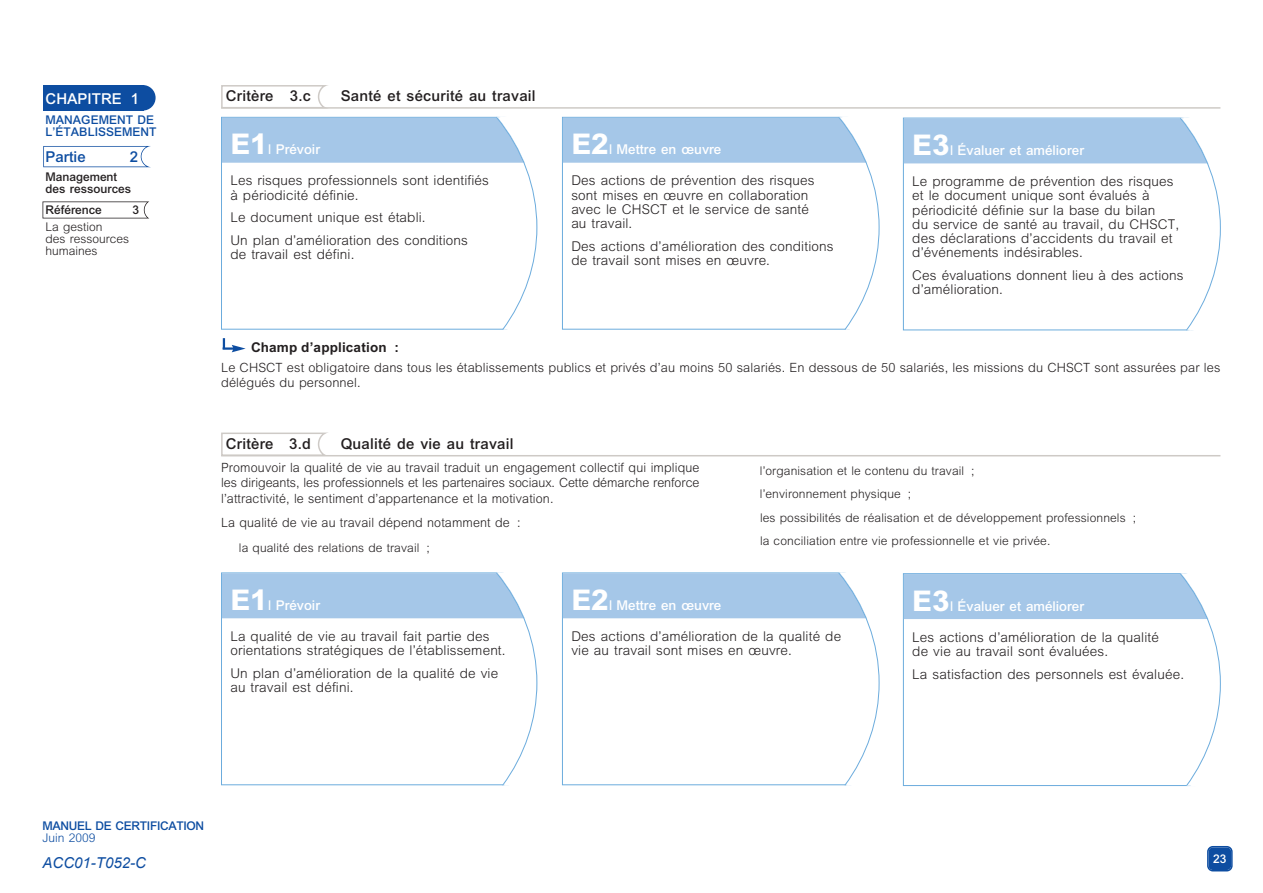
<style>
.page{position:relative;width:1263px;height:893px;background:#fff}
.page>*{position:absolute;margin:0;border:0;box-sizing:border-box;transform-origin:0 0}
.t1{font:500 15px "M Arial";letter-spacing:.015em;color:#231f20}
.t2{font:italic 15px "Arial";color:#0d4da1}
.t3{font:500 15px "M Arial";color:#fff}
.t4{font:500 15px "M Arial";color:#0d4da1}
.t5{font:300 13.5px/14.2px "M Arial";letter-spacing:.01em;color:#231f20}
.t6{font:500 13.5px "M Arial";color:#fff}
.t7{font:700 13.5px "Arial";letter-spacing:.01em;color:#231f20}
.t8{font:300 12.75px/15.8px "M Arial";letter-spacing:.01em;color:#231f20}
.t9{font:300 12px/23.5px "M Arial";letter-spacing:.01em;color:#231f20}
.t10{font:500 12px/12px "M Arial";color:#231f20}
.t11{font:500 12px/12px "M Arial";letter-spacing:-.03em;color:#0d4da1}
.t12{font:500 12px/12px "M Arial";color:#0d4da1}
.t13{font:500 12px "M Arial";color:#fff}
.s1{font-weight:800;font-size:28.5px}
.s2{font-family:"Arial";font-weight:400}
.s3{font-weight:300}
</style>
<div class="page">
<svg style="left:1207px;top:846px;width:25px;height:25px"></svg>
<svg style="left:223px;top:85px;width:105px;height:22px"></svg>
<hr style="left:221px;top:107px;width:999px;height:2px;background:#cecac6">
<svg style="left:223px;top:433px;width:104px;height:22px"></svg>
<hr style="left:221px;top:455px;width:999px;height:1px;background:#cecac6">
<div style="left:222px;top:118px;width:316px;height:45px;background:#a5c7e8"></div>
<div style="left:904px;top:118px;width:319px;height:45px;background:#a5c7e8"></div>
<div style="left:563px;top:118px;width:319px;height:45px;background:#a5c7e8"></div>
<svg style="left:495px;top:116px;width:43px;height:214px"></svg>
<svg style="left:838px;top:116px;width:44px;height:214px"></svg>
<svg style="left:1179px;top:117px;width:44px;height:214px"></svg>
<div style="left:222px;top:573px;width:316px;height:45px;background:#a5c7e8"></div>
<div style="left:904px;top:574px;width:319px;height:45px;background:#a5c7e8"></div>
<div style="left:563px;top:573px;width:319px;height:45px;background:#a5c7e8"></div>
<svg style="left:495px;top:572px;width:43px;height:214px"></svg>
<svg style="left:838px;top:572px;width:44px;height:214px"></svg>
<svg style="left:1179px;top:573px;width:44px;height:213px"></svg>
<div style="left:43px;top:85px;width:100px;height:26px;background:#0d4da1"></div>
<div style="left:49px;top:85px;width:107px;height:26px;background:#0d4da1;border-radius:13px"></div>
<svg style="left:141px;top:146px;width:10px;height:21px"></svg>
<svg style="left:145px;top:201px;width:4px;height:17px"></svg>
<svg style="left:223px;top:338px;width:23px;height:14px"></svg>
<p class="t3" style="left:46px;top:93px;width:95px">CHAPITRE 1</p>
<p class="t12" style="left:46px;top:115px;width:112px">MANAGEMENT DE<br>L’ÉTABLISSEMENT</p>
<p class="t10" style="left:46px;top:172px;width:87px">Management des ressources</p>
<p class="t4" style="left:46px;top:151px;width:42px">Partie</p>
<p class="t4" style="left:130px;top:151px;width:10px">2</p>
<p class="t10" style="left:46px;top:204px;width:58px">Référence</p>
<p class="t10" style="left:132px;top:204px;width:8px">3</p>
<p class="t9" style="left:46px;top:222px;width:85px;line-height:12px">La gestion<br>des ressources humaines</p>
<p class="t1" style="left:226px;top:90px;width:87px">Critère 3.c</p>
<p class="t1" style="left:341px;top:90px;width:196px">Santé et sécurité au travail</p>
<p class="t6" style="left:230px;top:145px;width:91px"><span class="s1">E1</span><span class="s2">I</span> Prévoir</p>
<p class="t5" style="left:230px;top:175px;width:260px">Les risques professionnels sont identifiés à périodicité définie.</p>
<p class="t5" style="left:230px;top:208px;width:239px;line-height:22.8px">Le document unique est établi.<br>Un plan d’amélioration des conditions</p>
<p class="t5" style="left:230px;top:249px;width:126px">de travail est défini.</p>
<p class="t6" style="left:571px;top:145px;width:152px"><span class="s1">E2</span><span class="s2">I</span> Mettre en œuvre</p>
<p class="t5" style="left:571px;top:175px;width:245px">Des actions de prévention des risques sont mises en œuvre en collaboration avec le CHSCT et le service de santé au travail.</p>
<p class="t5" style="left:571px;top:240px;width:264px">Des actions d’amélioration des conditions de travail sont mises en œuvre.</p>
<p class="t6" style="left:912px;top:145px;width:173px"><span class="s1">E3</span><span class="s2">I</span> Évaluer et améliorer</p>
<p class="t5" style="left:912px;top:176px;width:268px">Le programme de prévention des risques et le document unique sont évalués à périodicité définie sur la base du bilan<br>du service de santé au travail, du CHSCT, des déclarations d’accidents du travail et d’événements indésirables.</p>
<p class="t5" style="left:912px;top:270px;width:273px">Ces évaluations donnent lieu à des actions d’amélioration.</p>
<p class="t7" style="left:251px;top:343px;width:149px">Champ d’application :</p>
<p class="t8" style="left:221px;top:361px;width:1001px;line-height:15px">Le CHSCT est obligatoire dans tous les établissements publics et privés d’au moins 50 salariés. En dessous de 50 salariés, les missions du CHSCT sont assurées par les délégués du personnel.</p>
<p class="t1" style="left:226px;top:438px;width:87px">Critère 3.d</p>
<p class="t1" style="left:341px;top:438px;width:174px">Qualité de vie au travail</p>
<p class="t8" style="left:221px;top:460px;width:480px;text-align:justify">Promouvoir la qualité de vie au travail traduit un engagement collectif qui implique les dirigeants, les professionnels et les partenaires sociaux. Cette démarche renforce l’attractivité, le sentiment d’appartenance et la motivation.</p>
<p class="t8" style="left:221px;top:516px;width:301px">La qualité de vie au travail dépend notamment de :</p>
<p class="t9" style="left:239px;top:537px;width:192px">la qualité des relations de travail ;</p>
<p class="t9" style="left:760px;top:460px;width:378px">l’organisation et le contenu du travail ;<br>l’environnement physique ;<br>les possibilités de réalisation et de développement professionnels ; la conciliation entre vie professionnelle et vie privée.</p>
<p class="t6" style="left:230px;top:600px;width:91px"><span class="s1">E1</span><span class="s2">I</span> Prévoir</p>
<p class="t5" style="left:230px;top:630px;width:277px">La qualité de vie au travail fait partie des orientations stratégiques de l’établissement.</p>
<p class="t5" style="left:230px;top:667px;width:269px">Un plan d’amélioration de la qualité de vie au travail est défini.</p>
<p class="t6" style="left:571px;top:600px;width:152px"><span class="s1">E2</span><span class="s2">I</span> Mettre en œuvre</p>
<p class="t5" style="left:571px;top:630px;width:271px">Des actions d’amélioration de la qualité de vie au travail sont mises en œuvre.</p>
<p class="t6" style="left:912px;top:601px;width:173px"><span class="s1">E3</span><span class="s2">I</span> Évaluer et améliorer</p>
<p class="t5" style="left:912px;top:631px;width:248px">Les actions d’amélioration de la qualité de vie au travail sont évaluées.</p>
<p class="t5" style="left:912px;top:668px;width:273px">La satisfaction des personnels est évaluée.</p>
<p class="t11" style="left:43px;top:821px;width:163px">MANUEL DE CERTIFICATION<br><span class="s3">Juin 2009</span></p>
<p class="t2" style="left:43px;top:854px;width:105px">ACC01-T052-C</p>
<p class="t13" style="left:1213px;top:854px;width:15px">23</p>
</div>
